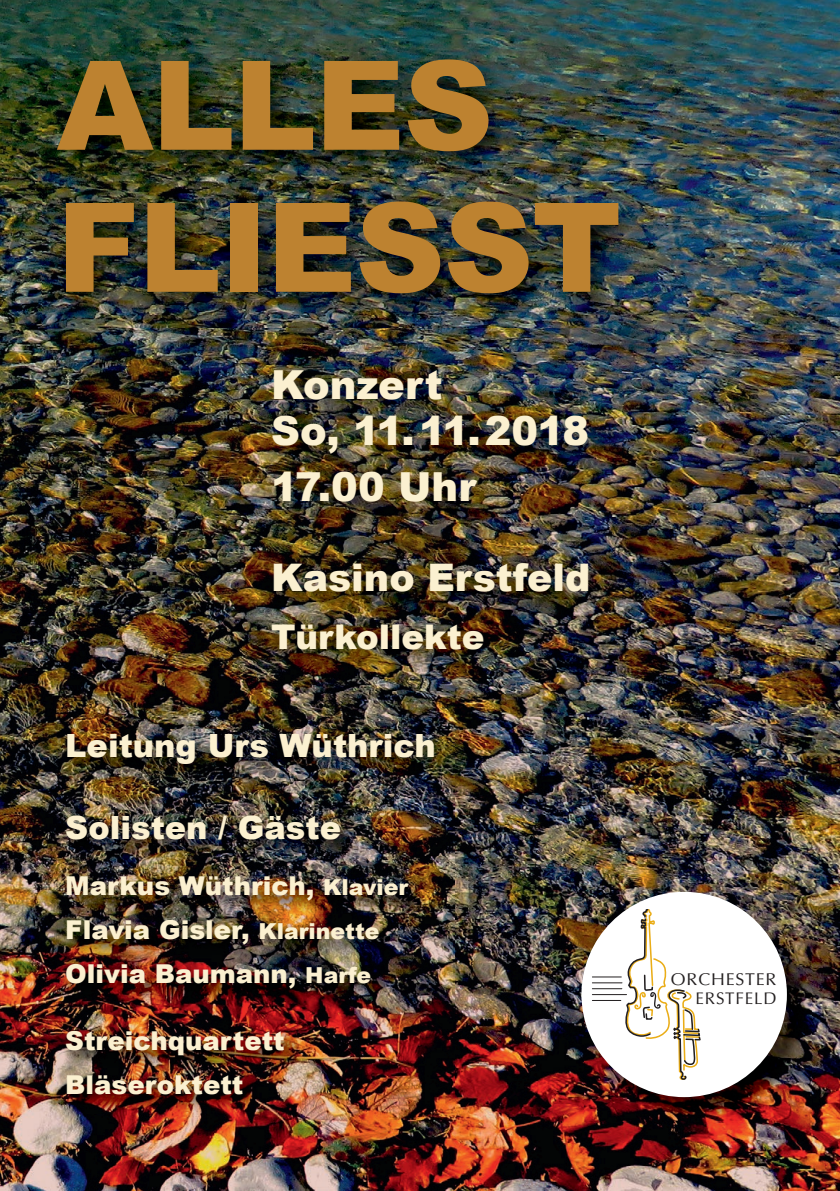
<style>
.page{position:relative;width:840px;height:1191px;background:#fff}
.page>*{position:absolute;margin:0;border:0;box-sizing:border-box;transform-origin:0 0}
.t1{font:900 124px/142px "Arial";letter-spacing:-.01em;color:#bd8230}
.t2{font:900 40px/46px "Arial";color:#fbf0d0}
.t3{font:900 38px "Arial";color:#fbf0d0}
.t4{font:900 34px "Arial";color:#fbf0d0}
.t5{font:900 32px "Arial";color:#fbf0d0}
.t6{font:900 26px/44px "Arial";color:#fbf0d0}
.t7{font:17px "Optima";letter-spacing:.05em;color:#231f20;scale:1.04 1}
.t8{font:16.8px "Optima";letter-spacing:.05em;color:#231f20}
.s1{font-size:22px}
</style>
<div class="page">
<img style="left:0;top:0;width:839px;height:1191px">
<img style="left:257px;top:353px;width:364px;height:328px">
<img style="left:62px;top:730px;width:392px;height:384px">
<img style="left:584px;top:895px;width:227px;height:226px">
<div style="left:581px;top:891px;width:205px;height:206px;background:#fff;border-radius:50%"></div>
<svg style="left:592px;top:908px;width:109px;height:172px"></svg>
<img style="left:43px;top:43px;width:608px;height:284px">
<h1 class="t1" style="left:57px;top:31px;width:566px">ALLES<br>FLIESST</h1>
<h2 class="t2" style="left:271px;top:360px;width:319px">Konzert<br>So, 11.11.2018</h2>
<h2 class="t2" style="left:271px;top:462px;width:206px">17.00 Uhr</h2>
<h3 class="t3" style="left:271px;top:549px;width:321px">Kasino Erstfeld</h3>
<h3 class="t4" style="left:271px;top:612px;width:215px">Türkollekte</h3>
<p class="t5" style="left:65px;top:722px;width:372px">Leitung Urs Wüthrich</p>
<p class="t5" style="left:65px;top:804px;width:277px">Solisten / Gäste</p>
<p class="t6" style="left:65px;top:862px;width:344px">Markus Wüthrich, <span class="s1">Klavier<br></span>Flavia Gisler, <span class="s1">Klarinette<br></span>Olivia Baumann, <span class="s1">Harfe</span></p>
<p class="t6" style="left:65px;top:1017px;width:221px">Streichquartett<br>Bläseroktett</p>
<p class="t7" style="left:670px;top:969px;width:103px">ORCHESTER</p>
<p class="t8" style="left:695px;top:988px;width:82px">ERSTFELD</p>
</div>
